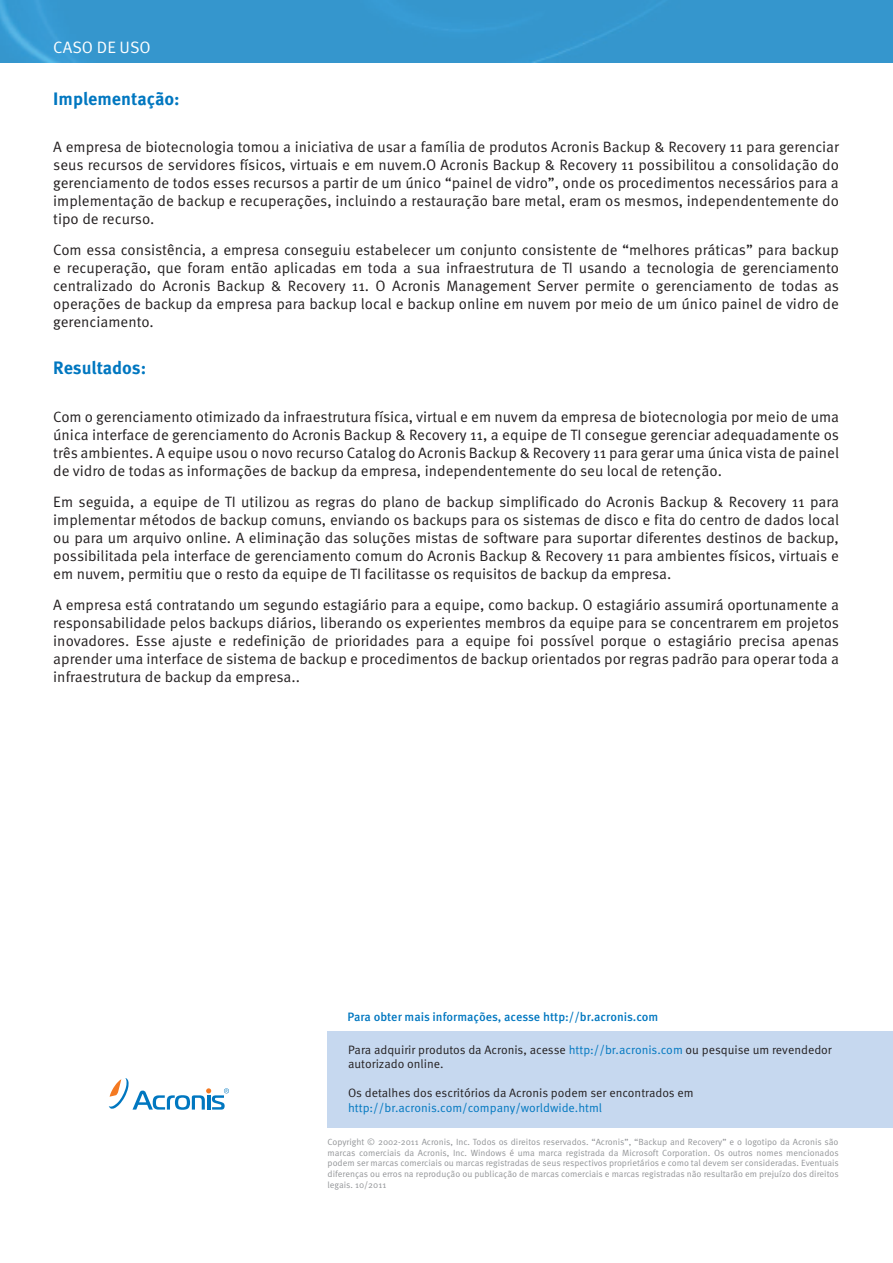
<style>
.page{position:relative;width:893px;height:1263px;background:#fff}
.page>*{position:absolute;margin:0;border:0;box-sizing:border-box;transform-origin:0 0}
.t1{font:700 18px "Meta Pro";color:#0077c0}
.t2{font:16.5px "Meta Pro";color:#fff}
.Current_Text{font:15px/18px "Meta Pro";color:#231f20;text-align:justify}
.addreses{font:12.15px/14.5px "Meta Pro";color:#231f20}
.body_bold{font:500 12.15px "Meta Pro";color:#0077c0}
.body_text{font:9px/10.8px "Meta Pro";color:#939598;text-align:justify}
.s1{color:#0077c0}
</style>
<div class="page">
<div style="left:0;top:0;width:893px;height:62px;background:#3596cd"></div>
<svg style="left:109px;top:1078px;width:120px;height:32px"></svg>
<div style="left:328px;top:1032px;width:565px;height:96px;background:#c6d8ef"></div>
<p class="t2" style="left:53px;top:36px;width:99px">CASO DE USO</p>
<p class="t1" style="left:53px;top:87px;width:128px">Implementação:</p>
<p class="Current_Text" style="left:53px;top:139px;width:787px">A empresa de biotecnologia tomou a iniciativa de usar a família de produtos Acronis Backup &amp; Recovery 11 para gerenciar seus recursos de servidores físicos, virtuais e em nuvem.O Acronis Backup &amp; Recovery 11 possibilitou a consolidação do gerenciamento de todos esses recursos a partir de um único “painel de vidro”, onde os procedimentos necessários para a implementação de backup e recuperações, incluindo a restauração bare metal, eram os mesmos, independentemente do tipo de recurso.</p>
<p class="Current_Text" style="left:53px;top:241px;width:787px">Com essa consistência, a empresa conseguiu estabelecer um conjunto consistente de “melhores práticas” para backup e recuperação, que foram então aplicadas em toda a sua infraestrutura de TI usando a tecnologia de gerenciamento centralizado do Acronis Backup &amp; Recovery 11. O Acronis Management Server permite o gerenciamento de todas as operações de backup da empresa para backup local e backup online em nuvem por meio de um único painel de vidro de gerenciamento.</p>
<p class="t1" style="left:53px;top:357px;width:94px">Resultados:</p>
<p class="Current_Text" style="left:53px;top:408px;width:787px">Com o gerenciamento otimizado da infraestrutura física, virtual e em nuvem da empresa de biotecnologia por meio de uma única interface de gerenciamento do Acronis Backup &amp; Recovery 11, a equipe de TI consegue gerenciar adequadamente os três ambientes. A equipe usou o novo recurso Catalog do Acronis Backup &amp; Recovery 11 para gerar uma única vista de painel de vidro de todas as informações de backup da empresa, independentemente do seu local de retenção.</p>
<p class="Current_Text" style="left:53px;top:493px;width:787px">Em seguida, a equipe de TI utilizou as regras do plano de backup simplificado do Acronis Backup &amp; Recovery 11 para implementar métodos de backup comuns, enviando os backups para os sistemas de disco e fita do centro de dados local ou para um arquivo online. A eliminação das soluções mistas de software para suportar diferentes destinos de backup, possibilitada pela interface de gerenciamento comum do Acronis Backup &amp; Recovery 11 para ambientes físicos, virtuais e em nuvem, permitiu que o resto da equipe de TI facilitasse os requisitos de backup da empresa.</p>
<p class="Current_Text" style="left:53px;top:596px;width:787px">A empresa está contratando um segundo estagiário para a equipe, como backup. O estagiário assumirá oportunamente a responsabilidade pelos backups diários, liberando os experientes membros da equipe para se concentrarem em projetos inovadores. Esse ajuste e redefinição de prioridades para a equipe foi possível porque o estagiário precisa apenas aprender uma interface de sistema de backup e procedimentos de backup orientados por regras padrão para operar toda a infraestrutura de backup da empresa..</p>
<p class="body_bold" style="left:347px;top:1009px;width:312px">Para obter mais informações, acesse http://br.acronis.com</p>
<p class="addreses" style="left:348px;top:1042px;width:485px">Para adquirir produtos da Acronis, acesse <span class="s1">http://br.acronis.com</span> ou pesquise um revendedor autorizado online.</p>
<p class="addreses" style="left:348px;top:1086px;width:347px">Os detalhes dos escritórios da Acronis podem ser encontrados em <span class="s1">http://br.acronis.com/company/worldwide.html</span></p>
<p class="body_text" style="left:328px;top:1136px;width:513px">Copyright © 2002-2011 Acronis, Inc. Todos os direitos reservados. “Acronis”, “Backup and Recovery” e o logotipo da Acronis são marcas comerciais da Acronis, Inc. Windows é uma marca registrada da Microsoft Corporation. Os outros nomes mencionados podem ser marcas comerciais ou marcas registradas de seus respectivos proprietários e como tal devem ser consideradas. Eventuais diferenças ou erros na reprodução ou publicação de marcas comerciais e marcas registradas não resultarão em prejuízo dos direitos legais. 10/2011</p>
</div>
